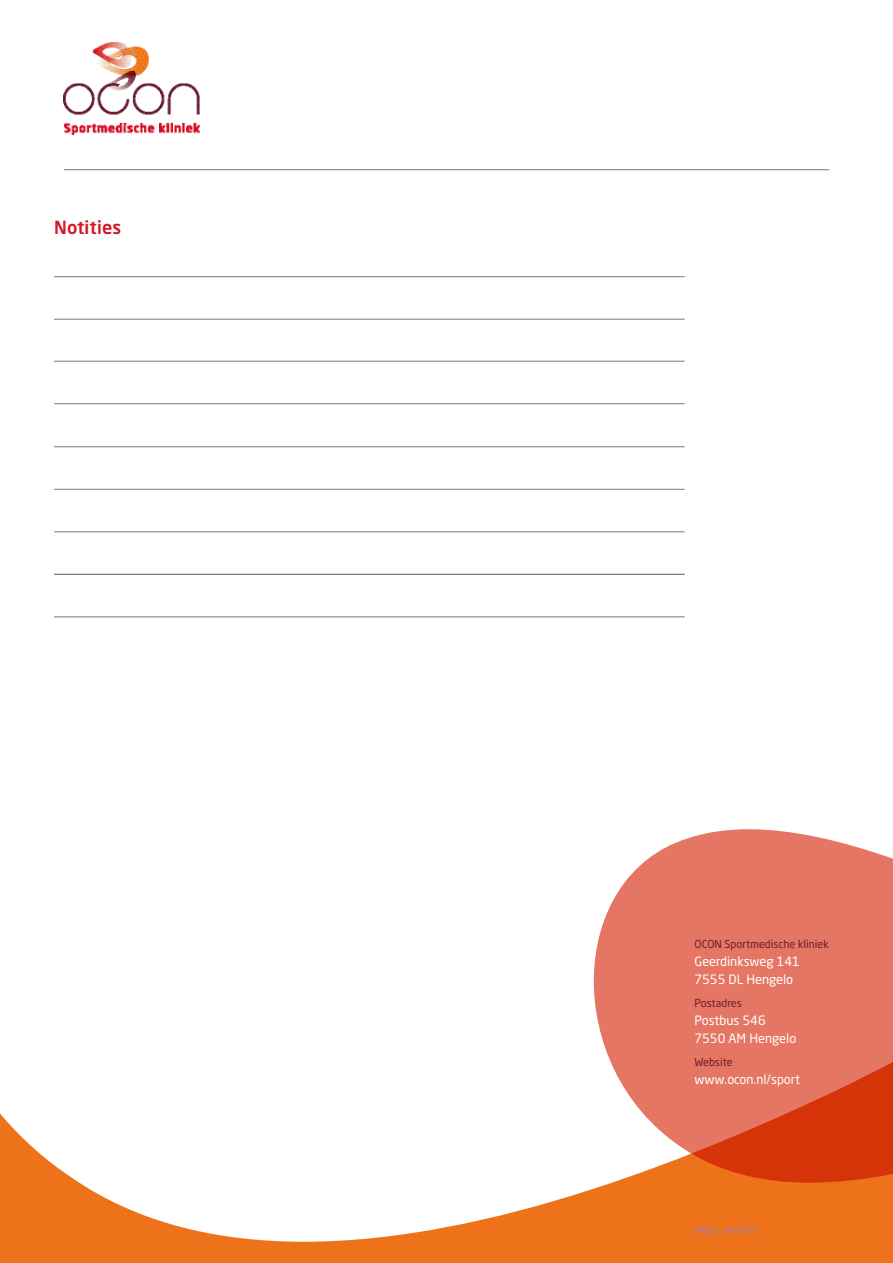
<style>
.page{position:relative;width:893px;height:1263px;background:#fff}
.page>*{position:absolute;margin:0;border:0;box-sizing:border-box;transform-origin:0 0}
.t1{font:500 18px "Neo Sans Std";letter-spacing:.01em;color:#d51726}
.t2{font:12.75px/18px "Neo Sans Std";color:#fff}
.t3{font:10.8px "Neo Sans Std";color:#6b1d2f}
.t4{font:9.75px "Myriad Pro";color:#a083b3}
</style>
<div class="page">
<div style="left:0;top:885px;width:893px;height:378px;background:#ee7219"></div>
<svg style="left:0;top:885px;width:611px;height:357px;background:#fdf2eb"></svg>
<svg style="left:580px;top:829px;width:313px;height:354px;background:#e78370"></svg>
<hr style="left:64px;top:169px;width:765px;height:1px;background:#7c7b7b">
<img style="left:64px;top:42px;width:135px;height:92px">
<hr style="left:54px;top:276px;width:631px;height:1px;background:#7c7b7b">
<hr style="left:54px;top:319px;width:631px;height:1px;background:#7c7b7b">
<hr style="left:54px;top:361px;width:631px;height:1px;background:#7c7b7b">
<hr style="left:54px;top:403px;width:631px;height:1px;background:#7c7b7b">
<hr style="left:54px;top:446px;width:631px;height:1px;background:#7c7b7b">
<hr style="left:54px;top:489px;width:631px;height:1px;background:#7c7b7b">
<hr style="left:54px;top:531px;width:631px;height:1px;background:#7c7b7b">
<hr style="left:54px;top:574px;width:631px;height:1px;background:#7c7b7b">
<hr style="left:54px;top:617px;width:631px;height:1px;background:#7c7b7b">
<h1 class="t1" style="left:54px;top:216px;width:69px">Notities</h1>
<p class="t3" style="left:694px;top:937px;width:136px">OCON Sportmedische kliniek</p>
<p class="t2" style="left:694px;top:952px;width:107px">Geerdinksweg 141<br>7555 DL Hengelo</p>
<p class="t3" style="left:694px;top:996px;width:49px">Postadres</p>
<p class="t2" style="left:694px;top:1011px;width:103px">Postbus 546<br>7550 AM Hengelo</p>
<p class="t3" style="left:694px;top:1056px;width:40px">Website</p>
<p class="t2" style="left:694px;top:1070px;width:107px">www.ocon.nl/sport</p>
<p class="t4" style="left:694px;top:1224px;width:65px">Alg02_mei2015</p>
</div>
